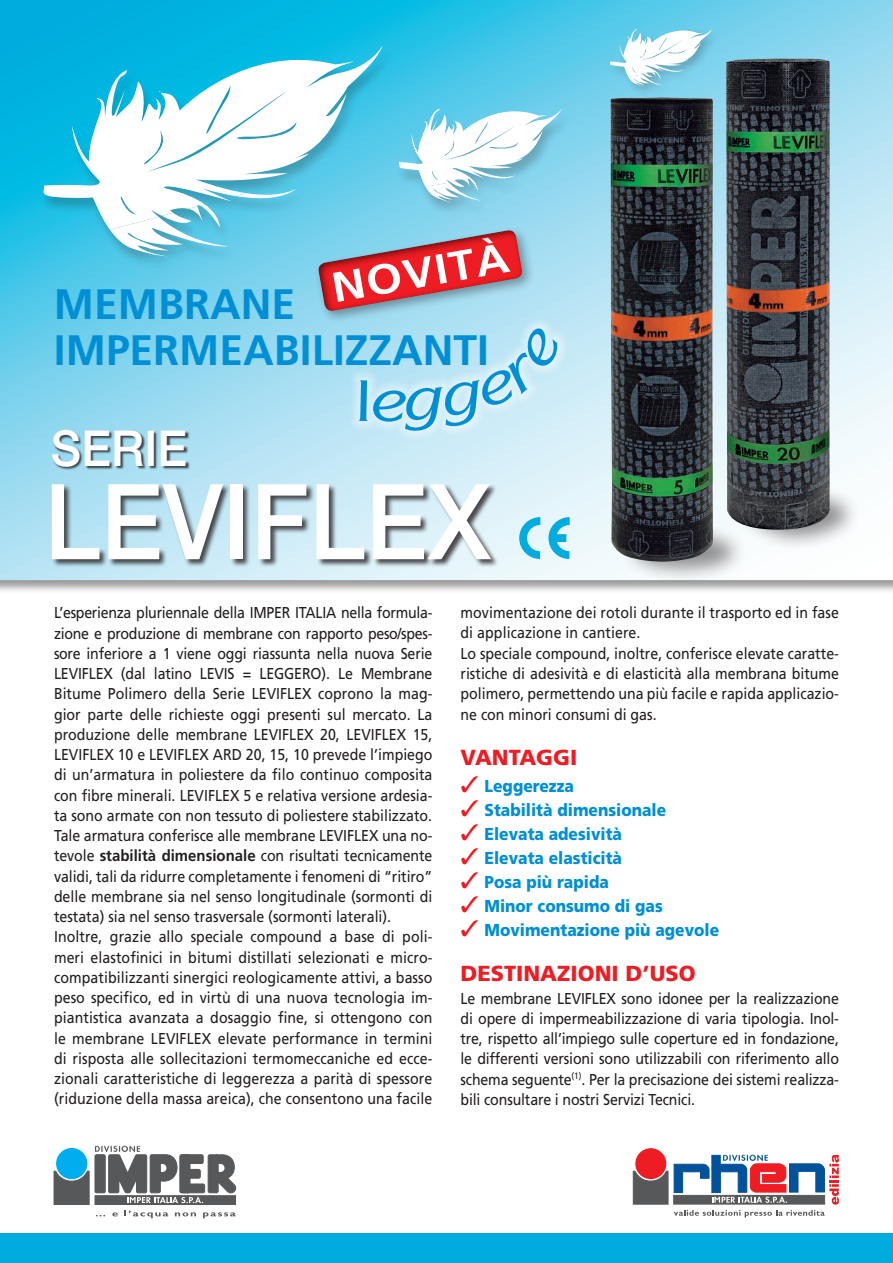
<style>
.page{position:relative;width:893px;height:1263px;background:#fff}
.page>*{position:absolute;margin:0;border:0;box-sizing:border-box;transform-origin:0 0}
.t1{font:500 105px "Helvetica Neue";letter-spacing:.005em;color:#fff;scale:.93 1}
.t2{font:500 49.5px "Helvetica Neue";letter-spacing:.005em;color:#fff;scale:.95 1}
.t3{font:700 42.6px/46.5px "Frutiger";color:#008fd5}
.t4{font:700 42px "Frutiger";color:#fff;scale:1.1 1}
.t5{font:900 21.75px "Frutiger";color:#ee1d23}
.t6{font:900 17.25px "Frutiger";color:#008fd5;scale:.9 1}
.t7{font:15.75px/20.2px "Frutiger";color:#231f20;scale:.9 1}
.s1{font-weight:700}
.s2{color:#ee1d23}
</style>
<div class="page">
<div style="left:0;top:0;width:893px;height:593px;background:#231f20;opacity:.45"></div>
<svg style="left:0;top:0;width:893px;height:580px;background:#8dd9ef"></svg>
<div style="left:95px;top:1195px;width:141px;height:9px;background:#57585a"></div>
<svg style="left:112px;top:1212px;width:6px;height:4px"></svg>
<svg style="left:125px;top:1210px;width:43px;height:8px"></svg>
<svg style="left:175px;top:1212px;width:21px;height:4px"></svg>
<svg style="left:203px;top:1212px;width:33px;height:6px"></svg>
<svg style="left:54px;top:1171px;width:35px;height:33px"></svg>
<div style="left:57px;top:1149px;width:29px;height:29px;background:#00aeef;border-radius:50%"></div>
<div style="left:56px;top:1148px;width:31px;height:31px;border:3px solid #00aeef;border-radius:50%"></div>
<svg style="left:95px;top:1146px;width:141px;height:57px"></svg>
<svg style="left:633px;top:1155px;width:206px;height:62px"></svg>
<div style="left:637px;top:1149px;width:28px;height:29px;background:#ee1d23;border-radius:50%"></div>
<div style="left:635px;top:1148px;width:31px;height:31px;border:3px solid #ee1d23;border-radius:50%"></div>
<div style="left:0;top:1233px;width:893px;height:30px;background:#00acdd"></div>
<svg style="left:519px;top:517px;width:51px;height:42px;background:#84d6ee"></svg>
<div style="left:39px;top:45px;width:354px;height:225px;background:#231f20;opacity:.25"></div>
<svg style="left:110px;top:230px;width:186px;height:27px"></svg>
<svg style="left:41px;top:42px;width:342px;height:188px"></svg>
<div style="left:52px;top:484px;width:447px;height:83px;background:#231f20;opacity:.8"></div>
<div style="left:606px;top:25px;width:116px;height:71px;background:#231f20;opacity:.25"></div>
<svg style="left:604px;top:16px;width:114px;height:75px"></svg>
<div style="left:53px;top:430px;width:137px;height:40px;background:#231f20;opacity:.8"></div>
<svg style="left:387px;top:88px;width:184px;height:94px"></svg>
<svg style="left:347px;top:356px;width:220px;height:84px;background:#ccebf6"></svg>
<svg style="left:300px;top:182px;width:274px;height:174px;background:#a4a9bb"></svg>
<div style="left:618px;top:519px;width:128px;height:65px;background:#231f20;opacity:.5"></div>
<div style="left:732px;top:481px;width:128px;height:70px;background:#231f20;opacity:.5"></div>
<img style="left:610px;top:98px;width:103px;height:464px">
<img style="left:726px;top:59px;width:104px;height:471px">
<svg style="left:348px;top:326px;width:215px;height:106px;background:#c7e9f6"></svg>
<h3 class="t4" style="left:328px;top:264px;width:164px;rotate:-10deg">NOVITà</h3>
<h3 class="t3" style="left:54px;top:280px;width:437px">MEMBRANE<br>IMPERMEABILIZZANTI</h3>
<h2 class="t2" style="left:51px;top:419px;width:145px">SERIE</h2>
<h1 class="t1" style="left:44px;top:459px;width:482px">LEVIFLEX</h1>
<p class="t7" style="left:54px;top:602px;width:422px;text-align:justify">L’esperienza pluriennale della IMPER ITALIA nella formula&shy;zione e produzione di membrane con rapporto peso/spes&shy;sore inferiore a 1 viene oggi riassunta nella nuova Serie LEVIFLEX (dal latino LEVIS = LEGGERO). Le Membrane Bitume Polimero della Serie LEVIFLEX coprono la mag&shy;gior parte delle richieste oggi presenti sul mercato. La produzione delle membrane LEVIFLEX 20, LEVIFLEX 15, LEVIFLEX 10 e LEVIFLEX ARD 20, 15, 10 prevede l’impiego di un’armatura in poliestere da filo continuo composita con fibre minerali. Leviflex</p>
<p class="t7" style="left:54px;top:785px;width:422px;text-indent:190px">5 e relativa versione ardesia&shy;ta sono armate con non tessuto di poliestere stabilizzato.<br>Tale armatura conferisce alle membrane LEVIFLEX una no&shy;tevole <span class="s1">stabilità dimensionale</span> con risultati tecnicamente validi, tali da ridurre completamente i fenomeni di “ritiro” delle membrane sia nel senso longitudinale (sormonti di testata) sia nel senso trasversale (sormonti laterali).<br>Inoltre, grazie allo speciale compound a base di poli&shy;meri elastofinici in bitumi distillati selezionati e micro&shy;compatibilizzanti sinergici reologicamente attivi, a basso peso specifico, ed in virtù di una nuova tecnologia im&shy;piantistica avanzata a dosaggio fine, si ottengono con le membrane LEVIFLEX elevate performance in termini di risposta alle sollecitazioni termomeccaniche ed ecce&shy;zionali caratteristiche di leggerezza a parità di spessore (riduzione della massa areica), che consentono una facile</p>
<p class="t7" style="left:460px;top:602px;width:422px">movimentazione dei rotoli durante il trasporto ed in fase di applicazione in cantiere.<br>Lo speciale compound, inoltre, conferisce elevate caratte&shy;ristiche di adesività e di elasticità alla membrana bitume polimero, permettendo una più facile e rapida applicazio&shy;ne con minori consumi di gas.</p>
<h3 class="t5" style="left:460px;top:744px;width:118px">Vantaggi</h3>
<p class="t6" style="left:460px;top:775px;width:128px"><span class="s2">✓</span> Leggerezza</p>
<p class="t6" style="left:460px;top:799px;width:230px"><span class="s2">✓</span> Stabilità dimensionale</p>
<p class="t6" style="left:460px;top:823px;width:181px"><span class="s2">✓</span> Elevata adesività</p>
<p class="t6" style="left:460px;top:847px;width:181px"><span class="s2">✓</span> Elevata elasticità</p>
<p class="t6" style="left:460px;top:871px;width:166px"><span class="s2">✓</span> Posa più rapida</p>
<p class="t6" style="left:460px;top:895px;width:226px"><span class="s2">✓</span> Minor consumo di gas</p>
<p class="t6" style="left:460px;top:919px;width:289px"><span class="s2">✓</span> Movimentazione più agevole</p>
<h3 class="t5" style="left:460px;top:960px;width:237px">Destinazioni d’uso</h3>
<p class="t7" style="left:460px;top:988px;width:422px;text-align:justify">Le membrane LEVIFLEX sono idonee per la realizzazione di opere di impermeabilizzazione di varia tipologia. Inol&shy;tre, rispetto all’impiego sulle coperture ed in fondazione, le differenti versioni sono utilizzabili con riferimento allo schema seguente<sup>(1)</sup>. Per la precisazione dei sistemi realizza&shy;bili consultare i nostri Servizi Tecnici.</p>
</div>
